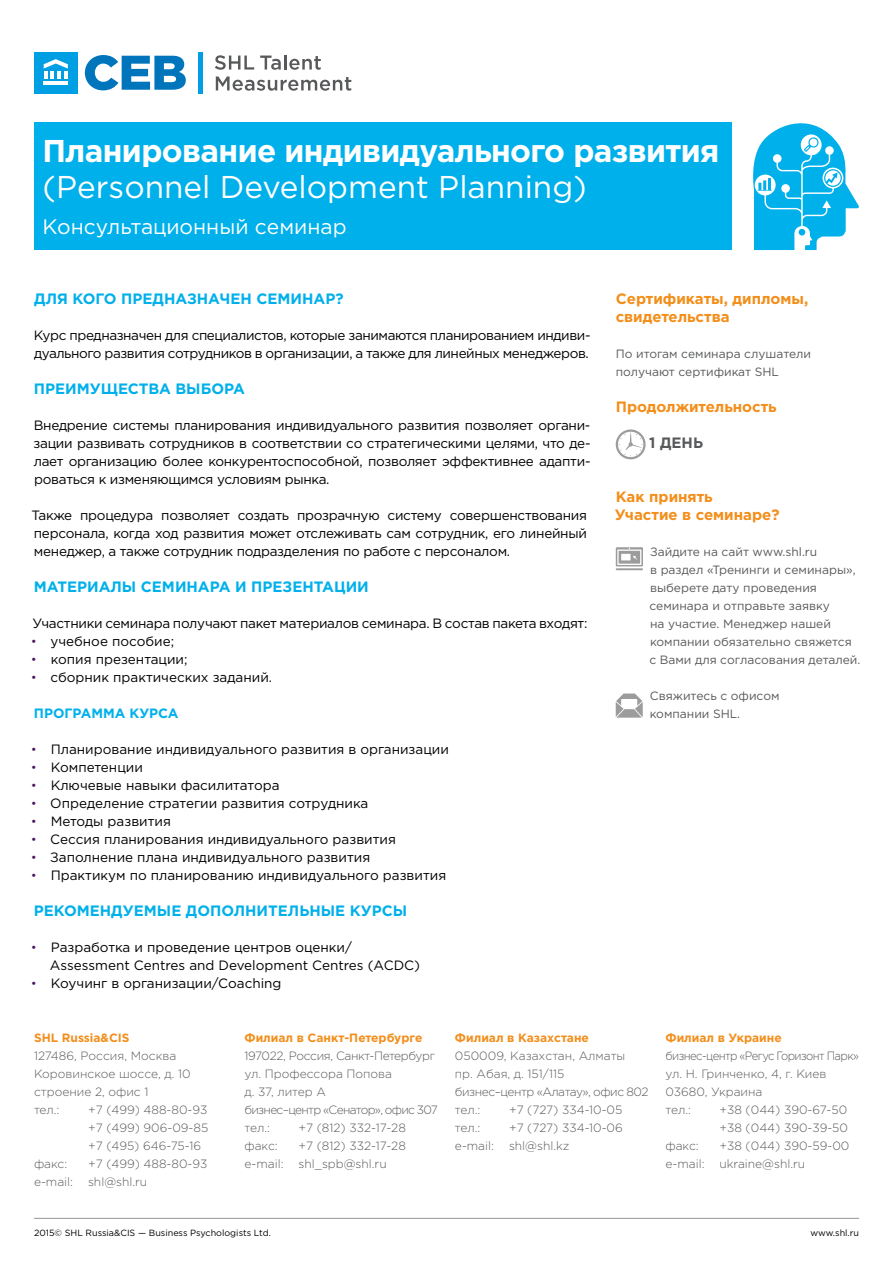
<style>
.page{position:relative;width:893px;height:1263px;background:#fff}
.page>*{position:absolute;margin:0;border:0;box-sizing:border-box;transform-origin:0 0}
.t1{font:700 31.5px "Gotham Pro";letter-spacing:-.02em;color:#fff}
.t2{font:31.5px "Gotham Pro";color:#fff}
.t3{font:21px "Gotham Pro";color:#fff}
.t4{font:700 15px "Gotham Pro";color:#00b0eb}
.t5{font:700 15px/18px "Gotham Pro";color:#f38e1a}
.t6{font:700 15px "Gotham Pro";color:#58595b}
.t7{font:13.5px/18px "Gotham Pro";color:#000;text-align:justify}
.t8{font:13.5px/18px "Gotham Pro";letter-spacing:-.03em;color:#000}
.t9{font:13.5px "Gotham Pro";letter-spacing:-.02em;color:#000}
.t10{font:700 13.5px "Gotham Pro";color:#00b0eb}
.t11{font:300 12px/18px "Gotham Pro";color:#58595b}
.t12{font:12px/18px "Gotham Pro";color:#58595b}
.t13{font:300 12px/18px "Gotham Pro";letter-spacing:-.03em;color:#58595b}
.t14{font:300 12px/18px "Gotham Pro";letter-spacing:-.05em;color:#58595b;scale:.94 1}
.t15{font:700 12px "Gotham Pro";color:#f38e1a}
.t16{font:9px "Gotham Pro";color:#000}
.s1{font-family:"Pragmatica";font-weight:500;color:#491362}
</style>
<div class="page">
<svg style="left:215px;top:55px;width:39px;height:15px"></svg>
<svg style="left:260px;top:55px;width:61px;height:15px"></svg>
<svg style="left:216px;top:76px;width:135px;height:15px"></svg>
<svg style="left:85px;top:55px;width:101px;height:35px"></svg>
<div style="left:34px;top:52px;width:43px;height:41px;background:#009ee3"></div>
<hr style="left:44px;top:81px;width:24px;height:4px;background:#fff">
<svg style="left:44px;top:59px;width:24px;height:20px"></svg>
<div style="left:34px;top:123px;width:697px;height:127px;background:#00b0eb"></div>
<hr style="left:34px;top:1218px;width:825px;height:1px;background:#949698">
<div style="left:198px;top:52px;width:5px;height:41px;background:#009ee3"></div>
<svg style="left:753px;top:123px;width:106px;height:127px"></svg>
<div style="left:799px;top:229px;width:6px;height:7px;background:#00b0eb;border-radius:50%"></div>
<hr style="left:616px;top:568px;width:27px;height:2px;background:#9c9c9d">
<svg style="left:616px;top:547px;width:27px;height:19px"></svg>
<svg style="left:616px;top:693px;width:27px;height:25px"></svg>
<svg style="left:616px;top:429px;width:30px;height:30px"></svg>
<h1 class="t1" style="left:43px;top:133px;width:678px">Планирование индивидуального развития</h1>
<h1 class="t2" style="left:43px;top:169px;width:546px">(Personnel Development Planning)</h1>
<h2 class="t3" style="left:43px;top:215px;width:306px">Консультационный семинар</h2>
<p class="t4" style="left:34px;top:290px;width:311px">ДЛЯ КОГО ПРЕДНАЗНАЧЕН СЕМИНАР?</p>
<p class="t8" style="left:34px;top:326px;width:558px">Курс предназначен для специалистов, которые занимаются планированием индиви&shy;дуального развития сотрудников в организации, а также для линейных менеджеров.</p>
<p class="t4" style="left:34px;top:380px;width:213px">ПРЕИМУЩЕСТВА ВЫБОРА</p>
<p class="t7" style="left:33px;top:416px;width:558px">Внедрение системы планирования индивидуального развития позволяет органи&shy;зации развивать сотрудников в соответствии со стратегическими целями, что де&shy;лает организацию более конкурентоспособной, позволяет эффективнее адапти&shy;роваться к изменяющимся условиям рынка.</p>
<p class="t7" style="left:31px;top:506px;width:557px">Также процедура позволяет создать прозрачную систему совершенствования персонала, когда ход развития может отслеживать сам сотрудник, его линейный менеджер, а также сотрудник подразделения по работе с персоналом.</p>
<p class="t4" style="left:34px;top:578px;width:336px">МАТЕРИАЛЫ СЕМИНАРА И ПРЕЗЕНТАЦИИ</p>
<p class="t9" style="left:33px;top:616px;width:556px">Участники семинара получают пакет материалов семинара. В состав пакета входят:</p>
<p class="t7" style="left:30px;top:632px;width:146px"><span class="s1">•</span> учебное пособие;</p>
<p class="t7" style="left:30px;top:650px;width:159px"><span class="s1">•</span> копия презентации;</p>
<p class="t7" style="left:30px;top:668px;width:244px"><span class="s1">•</span> сборник практических заданий.</p>
<p class="t10" style="left:34px;top:705px;width:146px">ПРОГРАММА КУРСА</p>
<p class="t7" style="left:30px;top:740px;width:421px"><span class="s1">•</span> Планирование индивидуального развития в организации</p>
<p class="t7" style="left:30px;top:758px;width:115px"><span class="s1">•</span> Компетенции</p>
<p class="t7" style="left:30px;top:776px;width:251px"><span class="s1">•</span> Ключевые навыки фасилитатора</p>
<p class="t7" style="left:30px;top:794px;width:340px"><span class="s1">•</span> Определение стратегии развития сотрудника</p>
<p class="t7" style="left:30px;top:812px;width:143px"><span class="s1">•</span> Методы развития</p>
<p class="t7" style="left:30px;top:830px;width:368px"><span class="s1">•</span> Сессия планирования индивидуального развития</p>
<p class="t7" style="left:30px;top:848px;width:342px"><span class="s1">•</span> Заполнение плана индивидуального развития</p>
<p class="t7" style="left:30px;top:866px;width:418px"><span class="s1">•</span> Практикум по планированию индивидуального развития</p>
<p class="t4" style="left:34px;top:902px;width:375px">РЕКОМЕНДУЕМЫЕ ДОПОЛНИТЕЛЬНЫЕ КУРСЫ</p>
<p class="t7" style="left:50px;top:938px;width:372px;text-indent:-20px"><span class="s1">•</span> Разработка и проведение центров оценки/<br>Assessment Centres and Development Centres (ACDC)</p>
<p class="t7" style="left:30px;top:974px;width:253px"><span class="s1">•</span> Коучинг в организации/Coaching</p>
<p class="t5" style="left:616px;top:289px;width:194px">Сертификаты, дипломы, свидетельства</p>
<p class="t12" style="left:616px;top:345px;width:197px">По итогам семинара слушатели получают сертификат SHL</p>
<p class="t5" style="left:616px;top:397px;width:162px">Продолжительность</p>
<p class="t6" style="left:649px;top:434px;width:55px">1 ДЕНЬ</p>
<p class="t5" style="left:615px;top:487px;width:166px">Как принять<br>Участие в семинаре?</p>
<p class="t12" style="left:649px;top:543px;width:212px">Зайдите на сайт www.shl.ru<br>в раздел «Тренинги и семинары», выберете дату проведения семинара и отправьте заявку<br>на участие. Менеджер нашей компании обязательно свяжется с Вами для согласования деталей.</p>
<p class="t12" style="left:650px;top:687px;width:131px">Свяжитесь с офисом компании SHL.</p>
<p class="t15" style="left:34px;top:1031px;width:97px">SHL Russia&amp;CIS</p>
<p class="t11" style="left:34px;top:1047px;width:158px">127486, Россия, Москва<br>Коровинское шоссе, д. 10 строение 2, офис 1<br>тел.:</p>
<p class="t11" style="left:88px;top:1101px;width:122px;text-align:justify">+7 (499) 488-80-93 +7 (499) 906-09-85 +7 (495) 646-75-16</p>
<p class="t11" style="left:34px;top:1155px;width:175px;text-indent:54px">+7 (499) 488-80-93 e-mail: shl@shl.ru</p>
<p class="t11" style="left:34px;top:1155px;width:35px">факс:</p>
<p class="t15" style="left:244px;top:1031px;width:179px">Филиал в Санкт-Петербурге</p>
<p class="t13" style="left:244px;top:1047px;width:195px">197022, Россия, Санкт-Петербург ул. Профессора Попова<br>д. 37, литер А<br>бизнес–центр «Сенатор», офис 307 тел.:</p>
<p class="t11" style="left:298px;top:1119px;width:109px">+7 (812) 332-17-28</p>
<p class="t11" style="left:244px;top:1137px;width:163px;text-indent:54px">+7 (812) 332-17-28 e-mail: shl_spb@shl.ru</p>
<p class="t11" style="left:244px;top:1137px;width:35px">факс:</p>
<p class="t15" style="left:455px;top:1031px;width:135px">Филиал в Казахстане</p>
<p class="t11" style="left:455px;top:1047px;width:195px">050009, Казахстан, Алматы<br>пр. Абая, д. 151/115<br>бизнес–центр «Алатау», офис 802 тел.:</p>
<p class="t11" style="left:509px;top:1101px;width:115px">+7 (727) 334-10-05</p>
<p class="t11" style="left:455px;top:1119px;width:169px;text-indent:54px">+7 (727) 334-10-06 e-mail: shl@shl.kz</p>
<p class="t11" style="left:455px;top:1119px;width:27px">тел.:</p>
<p class="t15" style="left:665px;top:1031px;width:118px">Филиал в Украине</p>
<p class="t14" style="left:665px;top:1047px;width:207px">бизнес-центр «Регус Горизонт Парк» ул. Н. Гринченко, 4, г. Киев<br>03680, Украина<br>тел.:</p>
<p class="t11" style="left:719px;top:1101px;width:130px">+38 (044) 390-67-50 +38 (044) 390-39-50</p>
<p class="t11" style="left:665px;top:1137px;width:185px;text-indent:54px">+38 (044) 390-59-00 e-mail: ukraine@shl.ru</p>
<p class="t11" style="left:665px;top:1137px;width:35px">факс:</p>
<p class="t16" style="left:34px;top:1227px;width:238px">2015© SHL Russia&amp;CIS — Business Psychologists Ltd.</p>
<p class="t16" style="left:810px;top:1227px;width:50px">www.shl.ru</p>
</div>
